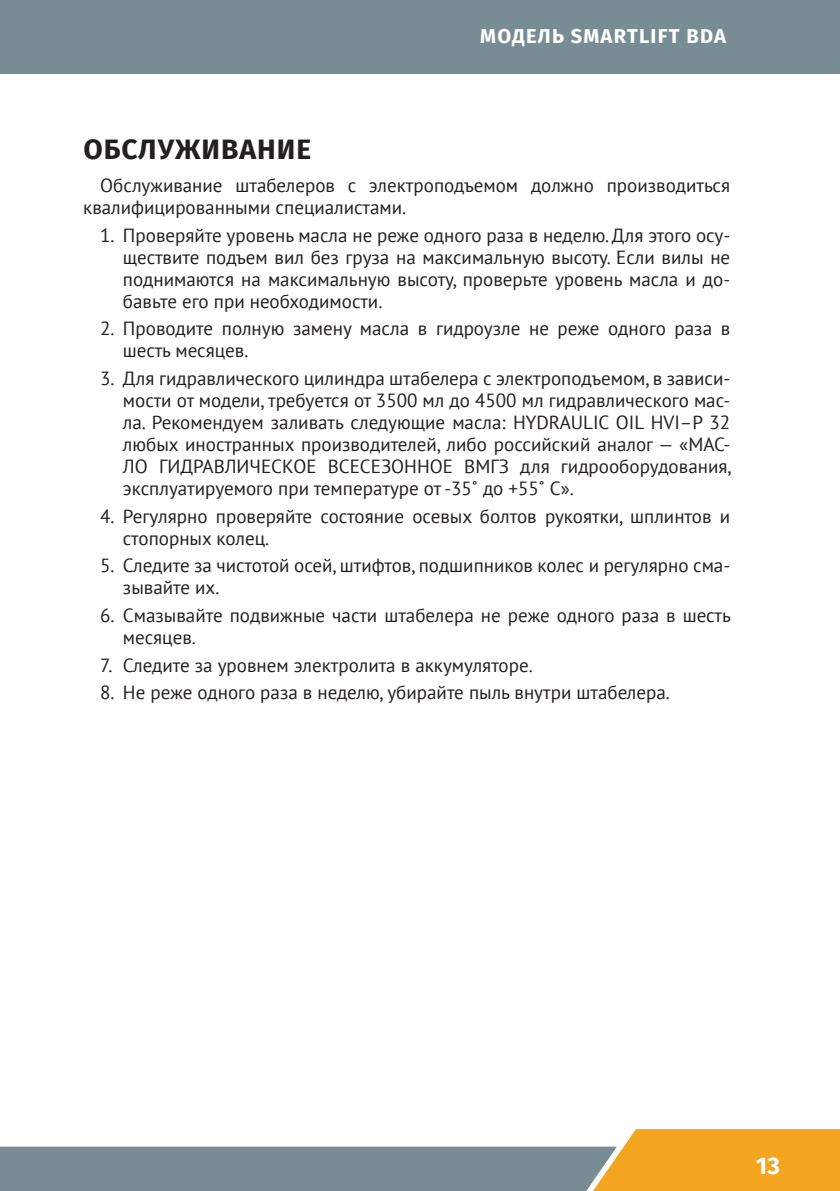
<style>
.page{position:relative;width:840px;height:1191px;background:#fff}
.page>*{position:absolute;margin:0;border:0;box-sizing:border-box;transform-origin:0 0}
.t1{font:700 28px "Fira Sans OT";letter-spacing:.035em;color:#231f20}
.t2{font:700 24px "Fira Sans OT";color:#fff}
.t3{font:700 20px "Fira Sans OT";letter-spacing:.06em;color:#fff}
.t4{font:19px/22px "PT Sans";color:#231f20}
</style>
<div class="page">
<div style="left:0;top:0;width:839px;height:74px;background:#788c94"></div>
<svg style="left:0;top:1129px;width:839px;height:62px"></svg>
<p class="t3" style="left:480px;top:22px;width:247px">МОДЕЛЬ SMARTLIFT BDA</p>
<h1 class="t1" style="left:83px;top:129px;width:229px">ОБСЛУЖИВАНИЕ</h1>
<p class="t4" style="left:83px;top:174px;width:648px;text-indent:17px">Обслуживание штабелеров c электроподъемом должно производиться квалифицированными специалистами.</p>
<p class="t4" style="left:123px;top:223px;width:608px;text-align:justify;text-indent:-23px">1. Проверяйте уровень масла не реже одного раза в неделю. Для этого осу&shy;ществите подъем вил без груза на максимальную высоту. Если вилы не поднимаются на максимальную высоту, проверьте уровень масла и до&shy;бавьте его при необходимости.</p>
<p class="t4" style="left:123px;top:317px;width:608px;text-indent:-23px">2. Проводите полную замену масла в гидроузле не реже одного раза в шесть месяцев.</p>
<p class="t4" style="left:123px;top:367px;width:610px;text-align:justify;text-indent:-23px">3. Для гидравлического цилиндра штабелера с электроподъемом, в зависи&shy;мости от модели, требуется от 3500 мл до 4500 мл гидравлического мас&shy;ла. Рекомендуем заливать следующие масла: HYDRAULIC OIL HVI–P 32 любых иностранных производителей, либо российский аналог — «МАС-ЛО ГИДРАВЛИЧЕСКОЕ ВСЕСЕЗОННОЕ ВМГЗ для гидрооборудования, эксплуатируемого при температуре от -35˚ до +55˚ С».</p>
<p class="t4" style="left:123px;top:504px;width:608px;text-indent:-23px">4. Регулярно проверяйте состояние осевых болтов рукоятки, шплинтов и стопорных колец.</p>
<p class="t4" style="left:123px;top:554px;width:606px;text-indent:-23px">5. Следите за чистотой осей, штифтов, подшипников колес и регулярно сма&shy;зывайте их.</p>
<p class="t4" style="left:123px;top:604px;width:609px;text-indent:-23px">6. Смазывайте подвижные части штабелера не реже одного раза в шесть месяцев.</p>
<p class="t4" style="left:100px;top:653px;width:434px">7. Следите за уровнем электролита в аккумуляторе.</p>
<p class="t4" style="left:100px;top:681px;width:571px">8. Не реже одного раза в неделю, убирайте пыль внутри штабелера.</p>
<p class="t2" style="left:755px;top:1148px;width:25px">13</p>
</div>
